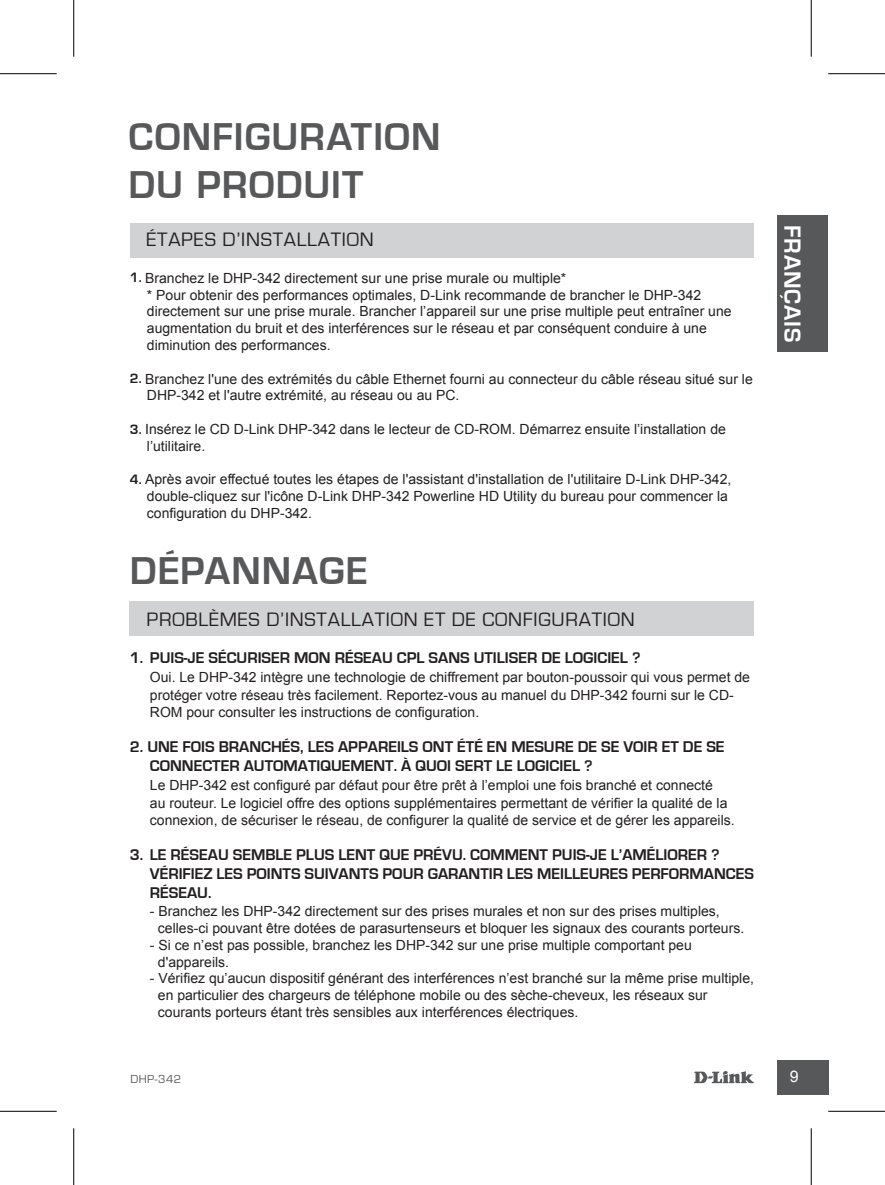
<style>
.page{position:relative;width:885px;height:1185px;background:#fff}
.page>*{position:absolute;margin:0;border:0;box-sizing:border-box;transform-origin:0 0}
.t1{font:700 40px/48px "Eurostile";letter-spacing:.025em;color:#57585a}
.t2{font:700 24px "Eurostile";letter-spacing:.03em;color:#fff}
.t3{font:20px "Eurostile";letter-spacing:.04em;color:#231f20}
.t4{font:700 16px "Eurostile";color:#231f20}
.t5{font:16px "Arial";color:#fff}
.t6{font:14px/16.8px "Arial";color:#231f20}
.t7{font:12px "Eurostile";letter-spacing:.04em;color:#57585a}
.s1{font-family:"Eurostile";font-weight:700}
</style>
<div class="page">
<svg style="left:694px;top:1071px;width:60px;height:12px"></svg>
<div style="left:777px;top:1060px;width:51px;height:34px;background:#57585a"></div>
<div style="left:777px;top:215px;width:51px;height:137px;background:#57585a"></div>
<div style="left:130px;top:223px;width:623px;height:34px;background:#d1d2d4"></div>
<div style="left:130px;top:602px;width:623px;height:34px;background:#d1d2d4"></div>
<hr style="left:0;top:73px;width:57px;height:1px;background:#000">
<hr style="left:828px;top:73px;width:56px;height:1px;background:#000">
<hr style="left:0;top:1111px;width:57px;height:1px;background:#000">
<hr style="left:828px;top:1111px;width:56px;height:1px;background:#000">
<hr style="left:73px;top:0;width:1px;height:57px;background:#000">
<hr style="left:73px;top:1128px;width:1px;height:57px;background:#000">
<hr style="left:810px;top:0;width:1px;height:57px;background:#000">
<hr style="left:810px;top:1128px;width:1px;height:57px;background:#000">
<h1 class="t1" style="left:128px;top:113px;width:314px">CONFIGURATION<br>DU PRODUIT</h1>
<h3 class="t3" style="left:146px;top:229px;width:196px">ÉTAPES D’IN STALLATION</h3>
<p class="t6" style="left:147px;top:270px;width:586px;text-indent:-17px"><span class="s1">1.</span> Branchez le DHP-342 directement sur une prise murale ou multiple*<br>* Pour obtenir des performances optimales, D-Link recommande de brancher le DHP-342 directement sur une prise murale. Brancher l’appareil sur une prise multiple peut entraîner une augmentation du bruit et des interférences sur le réseau et par conséquent conduire à une diminution des performances.</p>
<p class="t6" style="left:147px;top:370px;width:607px;text-indent:-17px"><span class="s1">2.</span> Branchez l'une des extrémités du câble Ethernet fourni au connecteur du câble réseau situé sur le<br>DHP-342 et l'autre extrémité, au réseau ou au PC.</p>
<p class="t6" style="left:147px;top:421px;width:580px;text-indent:-17px"><span class="s1">3.</span> Insérez le CD D-Link DHP-342 dans le lecteur de CD-ROM. Démarrez ensuite l’installation de l’utilitaire.</p>
<p class="t6" style="left:147px;top:471px;width:586px;text-indent:-17px"><span class="s1">4.</span> Après avoir effectué toutes les étapes de l'assistant d'installation de l'utilitaire D-Link DHP-342, double-cliquez sur l'icône D-Link DHP-342 Powerline HD Utility du bureau pour commencer la configuration du DHP-342.</p>
<h1 class="t1" style="left:130px;top:547px;width:239px">DÉPANNAGE</h1>
<h3 class="t3" style="left:146px;top:608px;width:240px">PROBLÈMES D’INSTALLATION</h3>
<h3 class="t3" style="left:424px;top:608px;width:72px">ET DE CON</h3>
<h3 class="t3" style="left:523px;top:608px;width:81px">FIGURATION</h3>
<p class="t4" style="left:130px;top:649px;width:89px">1. PUIS-JE SÉCU</p>
<p class="t4" style="left:247px;top:649px;width:108px">RISER MON RÉSEAU</p>
<p class="t4" style="left:397px;top:649px;width:43px">CPL SANS</p>
<p class="t4" style="left:473px;top:649px;width:9px">UTILISE</p>
<p class="t4" style="left:527px;top:649px;width:47px">R DE LOGICIEL</p>
<p class="t4" style="left:632px;top:649px;width:10px">?</p>
<p class="t6" style="left:150px;top:668px;width:601px;line-height:18.2px">Oui. Le DHP-342 intègre une technologie de chiffrement par bouton-poussoir qui vous permet de protéger votre réseau très facilement. Reportez-vous au manuel du DHP-342 fourni sur le CD-</p>
<p class="t6" style="left:150px;top:704px;width:331px">ROM pour consulter les instructions de configuration.</p>
<p class="t4" style="left:130px;top:738px;width:62px">2. UNE FOIS</p>
<p class="t4" style="left:219px;top:738px;width:32px">BRANCHÉS</p>
<p class="t4" style="left:300px;top:738px;width:17px">, LES</p>
<p class="t4" style="left:338px;top:738px;width:11px">APPA</p>
<p class="t4" style="left:378px;top:738px;width:19px">REILS</p>
<p class="t4" style="left:422px;top:738px;width:12px">ONT</p>
<p class="t4" style="left:457px;top:738px;width:10px">ÉTÉ</p>
<p class="t4" style="left:487px;top:738px;width:229px">EN MESUREDE SE VOIR ET DE SE</p>
<p class="t4" style="left:150px;top:757px;width:11px">CONNECTE</p>
<p class="t4" style="left:229px;top:757px;width:26px">R AUTO</p>
<p class="t4" style="left:283px;top:757px;width:25px">MATIQUE</p>
<p class="t4" style="left:350px;top:757px;width:75px">MENT. À QUOI</p>
<p class="t4" style="left:455px;top:757px;width:71px">SERTLE LOGICIEL</p>
<p class="t4" style="left:584px;top:757px;width:10px">?</p>
<p class="t6" style="left:150px;top:776px;width:579px;line-height:18.2px">Le DHP-342 est configuré par défaut pour être prêt à l’emploi une fois branché et connecté au routeur. Le logiciel offre des options supplémentaires permettant de vérifier la qualité de la</p>
<p class="t6" style="left:150px;top:812px;width:586px">connexion, de sécuriser le réseau, de configurer la qualité de service et de gérer les appareils.</p>
<p class="t4" style="left:130px;top:846px;width:62px">3. LE RÉSEAU</p>
<p class="t4" style="left:233px;top:846px;width:42px">SEMBLE</p>
<p class="t4" style="left:296px;top:846px;width:11px">PLUS</p>
<p class="t4" style="left:338px;top:846px;width:10px">LENT</p>
<p class="t4" style="left:379px;top:846px;width:11px">QUE</p>
<p class="t4" style="left:413px;top:846px;width:117px">PRÉVU. COMMENT</p>
<p class="t4" style="left:552px;top:846px;width:10px">PUIS</p>
<p class="t4" style="left:586px;top:846px;width:70px">-JE L’AMÉLIO</p>
<p class="t4" style="left:677px;top:846px;width:43px">RER ?</p>
<p class="t4" style="left:150px;top:865px;width:37px">VÉRIFIEZ</p>
<p class="t4" style="left:216px;top:865px;width:10px">LES</p>
<p class="t4" style="left:247px;top:865px;width:10px">POINTS</p>
<p class="t4" style="left:304px;top:865px;width:45px">SUI VANTS</p>
<p class="t4" style="left:382px;top:865px;width:11px">POU</p>
<p class="t4" style="left:413px;top:865px;width:55px">R GARANTI</p>
<p class="t4" style="left:492px;top:865px;width:24px">R LES</p>
<p class="t4" style="left:537px;top:865px;width:24px">MEILLEU</p>
<p class="t4" style="left:599px;top:865px;width:116px">RES PERFORMANCES</p>
<p class="t4" style="left:150px;top:884px;width:21px">RÉSEAU</p>
<p class="t4" style="left:208px;top:884px;width:5px">.</p>
<p class="t6" style="left:158px;top:903px;width:587px;text-indent:-8px">- Branchez les DHP-342 directement sur des prises murales et non sur des prises multiples, celles-ci pouvant être dotées de parasurtenseurs et bloquer les signaux des courants porteurs.</p>
<p class="t6" style="left:158px;top:937px;width:535px;text-indent:-8px">- Si ce n’est pas possible, branchez les DHP-342 sur une prise multiple comportant peu d'appareils.</p>
<p class="t6" style="left:158px;top:970px;width:597px;text-indent:-8px">- Vérifiez qu’aucun dispositif générant des interférences n’est branché sur la même prise multiple, en particulier des chargeurs de téléphone mobile ou des sèche-cheveux, les réseaux sur courants porteurs étant très sensibles aux interférences électriques.</p>
<h2 class="t2" style="left:805px;top:225px;width:118px;rotate:90deg">FRANÇAIS</h2>
<p class="t7" style="left:130px;top:1073px;width:52px">DHP-342</p>
<p class="t5" style="left:789px;top:1066px;width:10px">9</p>
</div>
